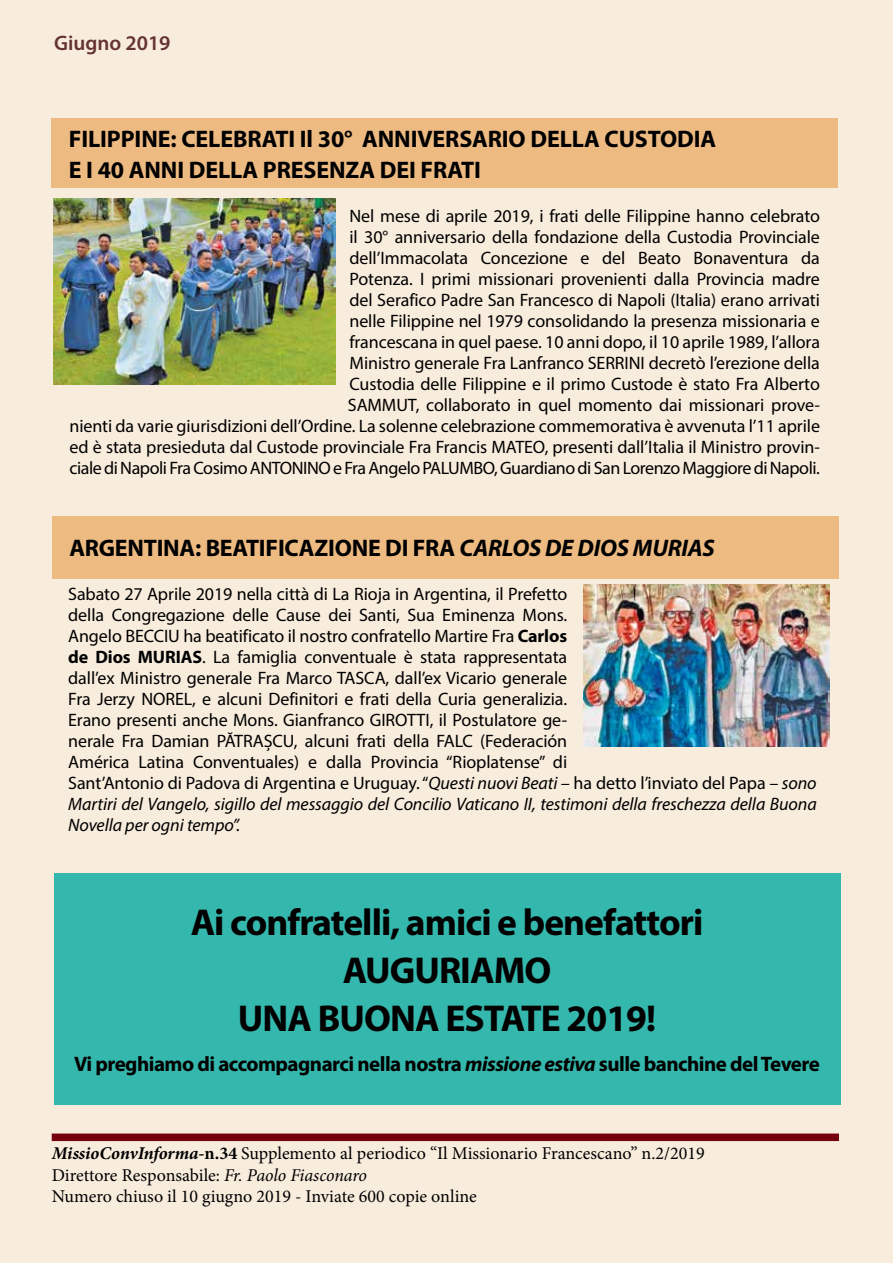
<style>
.page{position:relative;width:893px;height:1263px;background:#f8ecdd}
.page>*{position:absolute;margin:0;border:0;box-sizing:border-box;transform-origin:0 0}
.t1{font:700 37.5px/48.3px "Myriad Pro";letter-spacing:-.025em;color:#000;text-align:center}
.t2{font:700 24px/30.8px "Myriad Pro";letter-spacing:-.005em;color:#000}
.t3{font:700 21px "Myriad Pro";letter-spacing:-.025em;color:#000}
.t4{font:600 21px "Myriad Pro";color:#653334}
.t5{font:18px/21px "Myriad Pro";letter-spacing:-.005em;color:#000;text-align:right}
.t6{font:18px/21.6px "Minion Pro";color:#000}
.s1{font-style:italic}
.s2{font-weight:700}
.s3{font-weight:700;font-style:italic}
</style>
<div class="page">
<div style="left:52px;top:1133px;width:787px;height:8px;background:#75000e"></div>
<div style="left:52px;top:119px;width:786px;height:69px;background:#edba82"></div>
<div style="left:52px;top:516px;width:786px;height:62px;background:#edba82"></div>
<img style="left:54px;top:199px;width:281px;height:185px">
<img style="left:584px;top:584px;width:246px;height:163px">
<div style="left:54px;top:873px;width:786px;height:231px;background:#34b7ac"></div>
<p class="t4" style="left:54px;top:29px;width:118px">Giugno 2019</p>
<h2 class="t2" style="left:69px;top:123px;width:649px">FILIPPINE: CELEBRATI Il 30° ANNIVERSARIO DELLA CUSTODIA<br>E I 40 ANNI DELLA PRESENZA DEI FRATI</h2>
<p class="t5" style="left:69px;top:205px;width:752px">Nel mese di aprile 2019, i frati delle Filippine hanno celebrato<br>il 30° anniversario della fondazione della Custodia Provinciale<br>dell’Immacolata Concezione e del Beato Bonaventura da<br>Potenza. I primi missionari provenienti dalla Provincia madre<br>del Serafico Padre San Francesco di Napoli (Italia) erano arrivati<br>nelle Filippine nel 1979 consolidando la presenza missionaria e<br>francescana in quel paese. 10 anni dopo, il 10 aprile 1989, l’allora<br>Ministro generale Fra Lanfranco SERRINI decretò l’erezione della<br>Custodia delle Filippine e il primo Custode è stato Fra Alberto<br>SAMMUT, collaborato in quel momento dai missionari prove-<br>nienti da varie giurisdizioni dell’Ordine. La solenne celebrazione commemorativa è avvenuta l’11 aprile ed è stata presieduta dal Custode provinciale Fra Francis MATEO, presenti dall’Italia il Ministro provin&shy;ciale di Napoli Fra Cosimo ANTONINO e Fra Angelo PALUMBO, Guardiano di San Lorenzo Maggiore di Napoli.</p>
<h2 class="t2" style="left:69px;top:532px;width:647px">ARGENTINA: BEATIFICAZIONE DI FRA <span class="s1">CARLOS DE DIOS MURIAS</span></h2>
<p class="t5" style="left:68px;top:583px;width:750px;text-align:left">Sabato 27 Aprile 2019 nella città di La Rioja in Argentina, il Prefetto<br>della Congregazione delle Cause dei Santi, Sua Eminenza Mons.<br>Angelo BECCIU ha beatificato il nostro confratello Martire Fra <span class="s2">Carlos<br>de Dios MURIAS</span>. La famiglia conventuale è stata rappresentata<br>dall’ex Ministro generale Fra Marco TASCA, dall’ex Vicario generale<br>Fra Jerzy NOREL, e alcuni Definitori e frati della Curia generalizia.<br>Erano presenti anche Mons. Gianfranco GIROTTI, il Postulatore ge-<br>nerale Fra Damian PĂTRAȘCU, alcuni frati della FALC (Federación<br>América Latina Conventuales) e dalla Provincia “Rioplatense” di<br>Sant’Antonio di Padova di Argentina e Uruguay. “<span class="s1">Questi nuovi Beati –</span> ha detto l’inviato del Papa <span class="s1">– sono Martiri del Vangelo, sigillo del messaggio del Concilio Vaticano II, testimoni della freschezza della Buona Novella per ogni tempo”.</span></p>
<h1 class="t1" style="left:191px;top:897px;width:514px">Ai confratelli, amici e benefattori<br>AUGURIAMO<br>UNA BUONA ESTATE 2019!</h1>
<p class="t3" style="left:74px;top:1050px;width:747px">Vi preghiamo di accompagnarci nella nostra <span class="s1">missione estiva</span> sulle banchine del Tevere</p>
<p class="t6" style="left:52px;top:1142px;width:654px"><span class="s3">MissioConvInforma</span><span class="s2">-n.34</span> Supplemento al periodico “Il Missionario Francescano” n.2/2019<br>Direttore Responsabile: <span class="s1">Fr. Paolo Fiasconaro<br></span>Numero chiuso il 10 giugno 2019 - Inviate 600 copie online</p>
</div>
